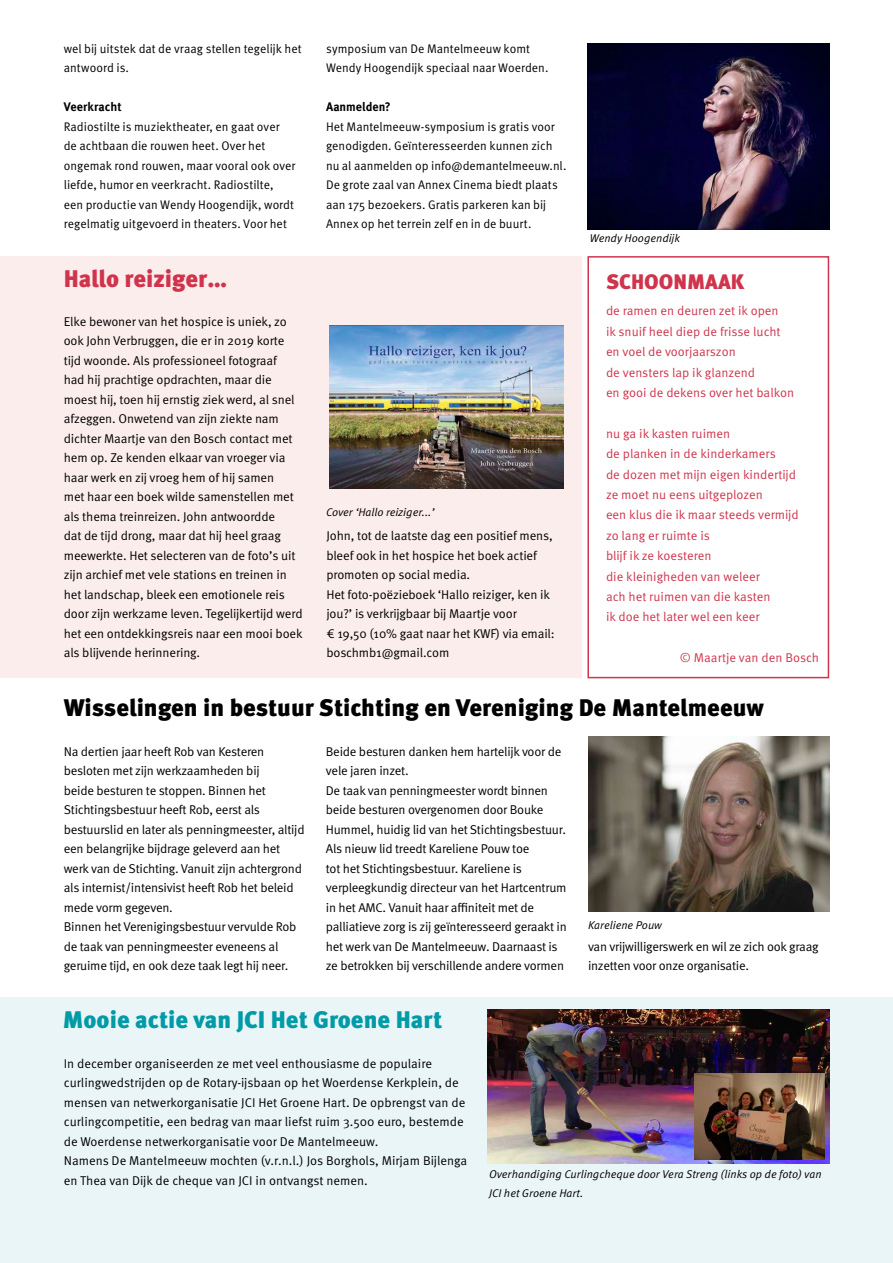
<style>
.page{position:relative;width:893px;height:1263px;background:#fff}
.page>*{position:absolute;margin:0;border:0;box-sizing:border-box;transform-origin:0 0}
.t1{font:900 24px "Meta Pro";color:#000}
.t2{font:900 24px "Meta Pro";color:#009ba7}
.t3{font:900 24px "Meta Pro";letter-spacing:-.005em;color:#d0344d}
.t4{font:900 21px "Meta Pro";color:#d0344d}
.t5{font:12.75px/19.5px "Meta Pro";letter-spacing:-.015em;color:#000}
.t6{font:12.75px/20.4px "Meta Pro";color:#d0344d}
.t7{font:12.45px/19.5px "Meta Pro";color:#000}
.t8{font:700 12.45px "Meta Pro";color:#000}
.t9{font:italic 11.25px/19.5px "Meta Pro";color:#000}
</style>
<div class="page">
<div style="left:0;top:256px;width:581px;height:422px;background:#fbedec"></div>
<div style="left:0;top:997px;width:893px;height:266px;background:#eaf5f8"></div>
<div style="left:587px;top:256px;width:242px;height:422px;border:2px solid #d2334e"></div>
<img style="left:588px;top:43px;width:241px;height:186px">
<img style="left:488px;top:1009px;width:341px;height:154px">
<img style="left:695px;top:1073px;width:129px;height:87px">
<img style="left:588px;top:736px;width:241px;height:176px">
<img style="left:330px;top:325px;width:233px;height:164px">
<p class="t7" style="left:64px;top:39px;width:239px">wel bij uitstek dat de vraag stellen tegelijk het antwoord is.</p>
<p class="t8" style="left:64px;top:99px;width:59px">Veerkracht</p>
<p class="t7" style="left:64px;top:117px;width:233px">Radiostilte is muziektheater, en gaat over de achtbaan die rouwen heet. Over het ongemak rond rouwen, maar vooral ook over liefde, humor en veerkracht. Radiostilte, een productie van Wendy Hoogendijk, wordt regelmatig uitgevoerd in theaters. Voor het</p>
<h1 class="t3" style="left:64px;top:264px;width:165px">Hallo reiziger…</h1>
<p class="t5" style="left:64px;top:312px;width:240px">Elke bewoner van het hospice is uniek, zo ook John Verbruggen, die er in 2019 korte tijd woonde. Als professioneel fotograaf<br>had hij prachtige opdrachten, maar die moest hij, toen hij ernstig ziek werd, al snel afzeggen. Onwetend van zijn ziekte nam dichter Maartje van den Bosch contact met hem op. Ze kenden elkaar van vroeger via haar werk en zij vroeg hem of hij samen<br>met haar een boek wilde samenstellen met als thema treinreizen. John antwoordde<br>dat de tijd drong, maar dat hij heel graag meewerkte. Het selecteren van de foto’s uit zijn archief met vele stations en treinen in het landschap, bleek een emotionele reis door zijn werkzame leven. Tegelijkertijd werd het een ontdekkingsreis naar een mooi boek als blijvende herinnering.</p>
<p class="t7" style="left:326px;top:39px;width:224px">symposium van De Mantelmeeuw komt<br>Wendy Hoogendijk speciaal naar Woerden.</p>
<p class="t8" style="left:326px;top:99px;width:66px">Aanmelden?</p>
<p class="t7" style="left:326px;top:117px;width:242px">Het Mantelmeeuw-symposium is gratis voor genodigden. Geïnteresseerden kunnen zich nu al aanmelden op info@demantelmeeuw.nl.<br>De grote zaal van Annex Cinema biedt plaats aan 175 bezoekers. Gratis parkeren kan bij Annex op het terrein zelf en in de buurt.</p>
<p class="t9" style="left:326px;top:502px;width:110px">Cover ‘Hallo reiziger...’</p>
<p class="t5" style="left:326px;top:527px;width:230px">John, tot de laatste dag een positief mens, bleef ook in het hospice het boek actief promoten op social media.<br>Het foto-poëzieboek ‘Hallo reiziger, ken ik jou?’ is verkrijgbaar bij Maartje voor<br>€ 19,50 (10% gaat naar het KWF) via email: boschmb1@gmail.com</p>
<p class="t9" style="left:590px;top:229px;width:91px">Wendy Hoogendijk</p>
<h2 class="t4" style="left:606px;top:268px;width:140px">SCHOONMAAK</h2>
<p class="t6" style="left:606px;top:301px;width:190px">de ramen en deuren zet ik open<br>ik snuif heel diep de frisse lucht en voel de voorjaarszon<br>de vensters lap ik glanzend<br>en gooi de dekens over het balkon</p>
<p class="t6" style="left:606px;top:424px;width:194px">nu ga ik kasten ruimen<br>de planken in de kinderkamers<br>de dozen met mijn eigen kindertijd ze moet nu eens uitgeplozen<br>een klus die ik maar steeds vermijd zo lang er ruimte is<br>blijf ik ze koesteren<br>die kleinigheden van weleer<br>ach het ruimen van die kasten<br>ik doe het later wel een keer</p>
<p class="t6" style="left:680px;top:648px;width:141px">© Maartje van den Bosch</p>
<h1 class="t1" style="left:64px;top:693px;width:702px">Wisselingen in bestuur Stichting en Vereniging De Mantelmeeuw</h1>
<p class="t5" style="left:64px;top:742px;width:242px">Na dertien jaar heeft Rob van Kesteren besloten met zijn werkzaamheden bij<br>beide besturen te stoppen. Binnen het Stichtingsbestuur heeft Rob, eerst als bestuurslid en later als penningmeester, altijd een belangrijke bijdrage geleverd aan het werk van de Stichting. Vanuit zijn achtergrond als internist/intensivist heeft Rob het beleid mede vorm gegeven.<br>Binnen het Verenigingsbestuur vervulde Rob de taak van penningmeester eveneens al geruime tijd, en ook deze taak legt hij neer.</p>
<p class="t5" style="left:326px;top:742px;width:242px">Beide besturen danken hem hartelijk voor de vele jaren inzet.<br>De taak van penningmeester wordt binnen beide besturen overgenomen door Bouke Hummel, huidig lid van het Stichtingsbestuur.<br>Als nieuw lid treedt Kareliene Pouw toe<br>tot het Stichtingsbestuur. Kareliene is verpleegkundig directeur van het Hartcentrum in het AMC. Vanuit haar affiniteit met de palliatieve zorg is zij geïnteresseerd geraakt in het werk van De Mantelmeeuw. Daarnaast is ze betrokken bij verschillende andere vormen</p>
<p class="t9" style="left:588px;top:916px;width:75px">Kareliene Pouw</p>
<p class="t5" style="left:588px;top:937px;width:232px">van vrijwilligerswerk en wil ze zich ook graag inzetten voor onze organisatie.</p>
<h1 class="t2" style="left:63px;top:1004px;width:381px">Mooie actie van JCI Het Groene Hart</h1>
<p class="t5" style="left:64px;top:1054px;width:405px">In december organiseerden ze met veel enthousiasme de populaire curlingwedstrijden op de Rotary-ijsbaan op het Woerdense Kerkplein, de mensen van netwerkorganisatie JCI Het Groene Hart. De opbrengst van de curlingcompetitie, een bedrag van maar liefst ruim 3.500 euro, bestemde de Woerdense netwerkorganisatie voor De Mantelmeeuw.<br>Namens De Mantelmeeuw mochten (v.r.n.l.) Jos Borghols, Mirjam Bijlenga en Thea van Dijk de cheque van JCI in ontvangst nemen.</p>
<p class="t9" style="left:489px;top:1164px;width:334px">Overhandiging Curlingcheque door Vera Streng (links op de foto) van<br>JCI het Groene Hart.</p>
</div>
